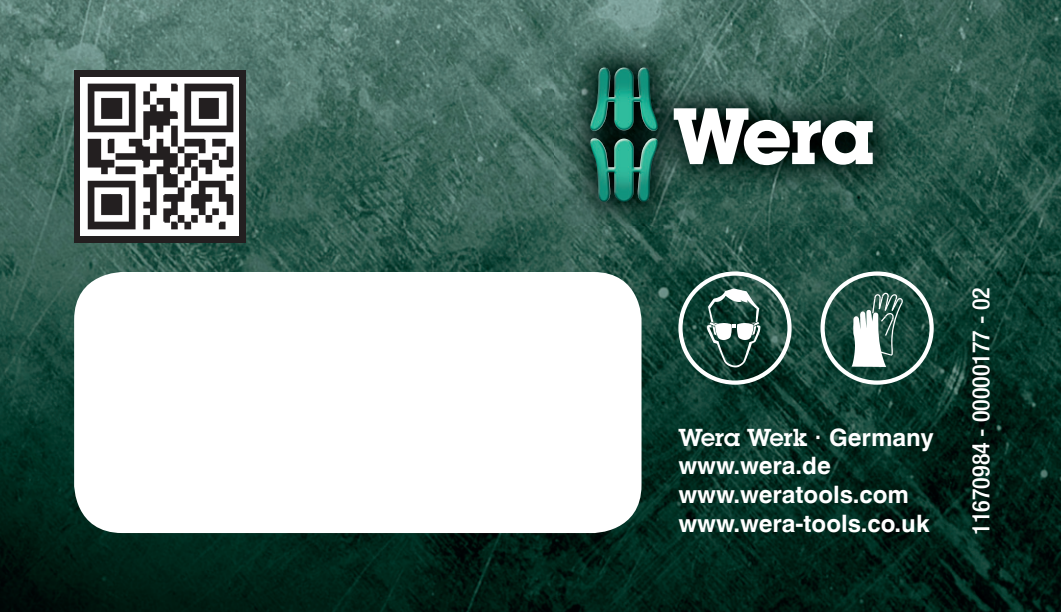
<style>
.page{position:relative;width:1061px;height:612px;background:#fff}
.page>*{position:absolute;margin:0;border:0;box-sizing:border-box;transform-origin:0 0}
.t1{font:700 24px/28.8px "Helvetica World";color:#fff}
.t2{font:500 condensed 24px "Helvetica Neue LT Std";color:#fff}
.t3{font:600 24px "Lubalin Graph Std";color:#fff}
.s1{font-family:"Helvetica World";font-weight:700}
</style>
<div class="page">
<img style="left:0;top:0;width:1060px;height:611px">
<img style="left:554px;top:32px;width:342px;height:194px">
<svg style="left:673px;top:108px;width:199px;height:57px"></svg>
<img style="left:590px;top:67px;width:68px;height:135px">
<svg style="left:706px;top:288px;width:54px;height:79px"></svg>
<div style="left:678px;top:271px;width:113px;height:113px;border:4px solid #fff;border-radius:50%"></div>
<svg style="left:851px;top:292px;width:51px;height:75px"></svg>
<div style="left:820px;top:271px;width:113px;height:113px;border:4px solid #fff;border-radius:50%"></div>
<div style="left:74px;top:272px;width:567px;height:261px;background:#fff;border-radius:48px"></div>
<div style="left:74px;top:70px;width:172px;height:172px;background:#231f20"></div>
<img style="left:80px;top:77px;width:159px;height:159px">
<p class="t3" style="left:678px;top:428px;width:257px">Wera Werk · <span class="s1">Germany</span></p>
<p class="t1" style="left:678px;top:449px;width:252px">www.wera.de www.weratools.com www.wera-tools.co.uk</p>
<p class="t2" style="left:971px;top:534px;width:249px;rotate:-90deg">11670984 - 00000177 - 02</p>
</div>
